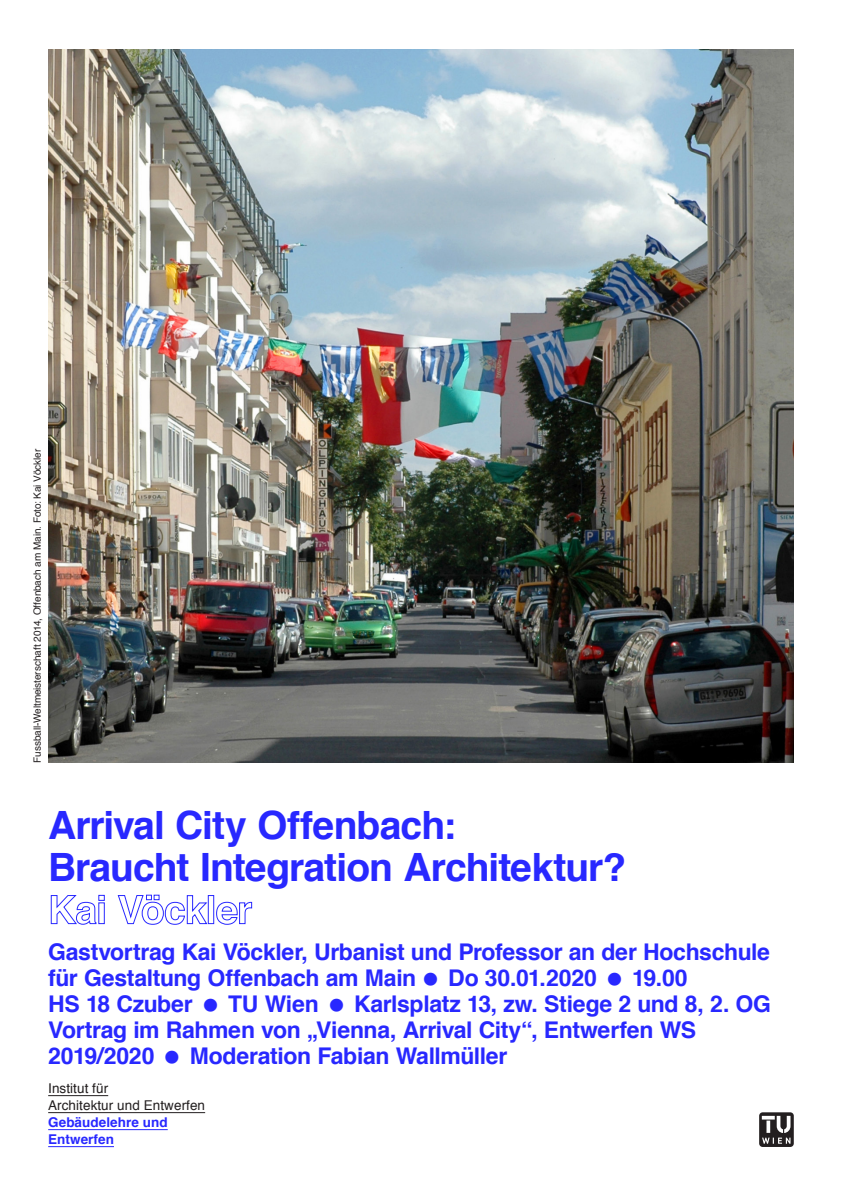
<style>
.page{position:relative;width:842px;height:1192px;background:#fff}
.page>*{position:absolute;margin:0;border:0;box-sizing:border-box;transform-origin:0 0}
.Title_78{font:700 39px "Helvetica";letter-spacing:-.025em;color:#2828ff}
.Infotext_Blue_46{font:700 23px/26px "Helvetica";letter-spacing:-.015em;color:#2828ff}
.t1{font:13.5px "Helvetica";letter-spacing:.005em;color:#231f20}
.t2{font:700 13.5px/17px "Helvetica";letter-spacing:.005em;color:#2828ff}
.Caption_Regular_20{font:10px "Helvetica";letter-spacing:-.005em;color:#231f20}
</style>
<div class="page">
<hr style="left:48px;top:1095px;width:60px;height:1px;background:#231f20">
<hr style="left:48px;top:1112px;width:157px;height:1px;background:#231f20">
<hr style="left:48px;top:1129px;width:120px;height:1px;background:#2828ff">
<hr style="left:48px;top:1146px;width:66px;height:1px;background:#2828ff">
<svg style="left:51px;top:895px;width:54px;height:30px"></svg>
<svg style="left:117px;top:894px;width:91px;height:31px"></svg>
<div style="left:208px;top:895px;width:6px;height:29px;border:1px solid #2828ff"></div>
<svg style="left:216px;top:902px;width:36px;height:23px"></svg>
<img style="left:48px;top:49px;width:746px;height:714px">
<svg style="left:759px;top:1112px;width:35px;height:35px"></svg>
<p class="Caption_Regular_20" style="left:29px;top:763px;width:315px;rotate:-90deg">Fussball-Weltmeisterschaft 2014, Offenbach am Main. Foto: Kai Vöckler</p>
<p class="Title_78" style="left:48px;top:793px;width:409px">Arrival City Offenbach:</p>
<p class="Title_78" style="left:48px;top:836px;width:580px">Braucht Integration Architektur?</p>
<p class="Infotext_Blue_46" style="left:48px;top:940px;width:723px">Gastvortrag Kai Vöckler, Urbanist und Professor an der Hochschule für Gestaltung Offenbach am Main</p>
<p class="Infotext_Blue_46" style="left:448px;top:966px;width:150px">Do 30.01.2020</p>
<p class="Infotext_Blue_46" style="left:632px;top:966px;width:57px">19.00</p>
<p class="Infotext_Blue_46" style="left:48px;top:992px;width:146px">HS 18 Czuber</p>
<p class="Infotext_Blue_46" style="left:228px;top:992px;width:92px">TU Wien</p>
<p class="Infotext_Blue_46" style="left:354px;top:992px;width:418px">Karlsplatz 13, zw. Stiege 2 und 8, 2. OG</p>
<p class="Infotext_Blue_46" style="left:48px;top:1018px;width:649px">Vortrag im Rahmen von „Vienna, Arrival City“, Entwerfen WS<br>2019/2020</p>
<p class="Infotext_Blue_46" style="left:190px;top:1044px;width:319px">Moderation Fabian Wallmüller</p>
<p class="t1" style="left:48px;top:1078px;width:62px">Institut für</p>
<p class="t1" style="left:48px;top:1095px;width:158px">Architektur und Entwerfen</p>
<p class="t2" style="left:48px;top:1114px;width:121px">Gebäudelehre und<br>Entwerfen</p>
</div>
